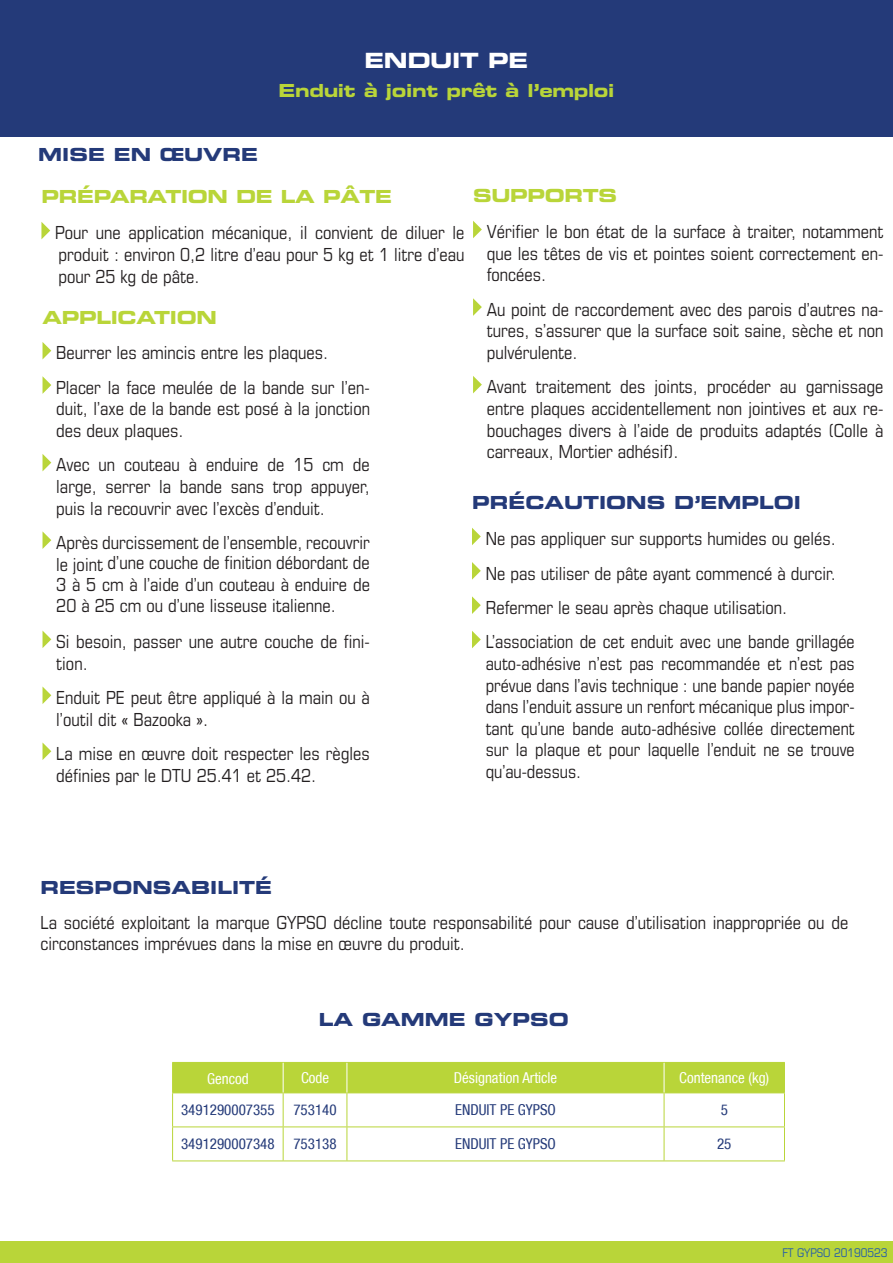
<style>
.page{position:relative;width:893px;height:1263px;background:#fff}
.page>*{position:absolute;margin:0;border:0;box-sizing:border-box;transform-origin:0 0}
.t1{font:21px "Eurostile Bold Extended Two";letter-spacing:-.02em;color:#fff}
.t2{font:condensed 18px/21.6px "Eurostile";color:#231f20;text-align:justify}
.t3{font:18px "Eurostile Bold Extended Two";letter-spacing:-.02em;color:#b9d539}
.t4{font:18px "Eurostile Bold Extended Two";color:#243a79}
.t5{font:condensed 15px "Helvetica Neue";color:#243a79}
.t6{font:condensed 15px "Helvetica Neue";color:#fff}
.t7{font:condensed 12px "Eurostile";color:#235caa}
</style>
<div class="page">
<div style="left:0;top:0;width:893px;height:136px;background:#243a79"></div>
<div style="left:0;top:1242px;width:893px;height:21px;background:#b9d539"></div>
<svg style="left:472px;top:528px;width:9px;height:17px"></svg>
<svg style="left:472px;top:562px;width:9px;height:18px"></svg>
<svg style="left:472px;top:596px;width:9px;height:18px"></svg>
<svg style="left:472px;top:631px;width:9px;height:17px"></svg>
<svg style="left:43px;top:342px;width:8px;height:17px"></svg>
<svg style="left:43px;top:377px;width:8px;height:17px"></svg>
<svg style="left:43px;top:454px;width:8px;height:17px"></svg>
<svg style="left:43px;top:532px;width:8px;height:17px"></svg>
<svg style="left:43px;top:631px;width:8px;height:17px"></svg>
<svg style="left:43px;top:687px;width:8px;height:17px"></svg>
<svg style="left:43px;top:743px;width:8px;height:17px"></svg>
<svg style="left:473px;top:221px;width:9px;height:17px"></svg>
<svg style="left:473px;top:298px;width:9px;height:18px"></svg>
<svg style="left:473px;top:376px;width:9px;height:17px"></svg>
<svg style="left:41px;top:222px;width:9px;height:17px"></svg>
<hr style="left:172px;top:1093px;width:1px;height:33px;background:#b9d539">
<hr style="left:283px;top:1093px;width:1px;height:33px;background:#b9d539">
<hr style="left:347px;top:1093px;width:1px;height:33px;background:#b9d539">
<hr style="left:664px;top:1093px;width:1px;height:33px;background:#b9d539">
<hr style="left:784px;top:1093px;width:1px;height:33px;background:#b9d539">
<hr style="left:172px;top:1126px;width:111px;height:1px;background:#b9d539">
<hr style="left:172px;top:1127px;width:1px;height:33px;background:#b9d539">
<hr style="left:283px;top:1126px;width:64px;height:1px;background:#b9d539">
<hr style="left:283px;top:1127px;width:1px;height:33px;background:#b9d539">
<hr style="left:347px;top:1126px;width:317px;height:1px;background:#b9d539">
<hr style="left:347px;top:1127px;width:1px;height:33px;background:#b9d539">
<hr style="left:664px;top:1126px;width:121px;height:1px;background:#b9d539">
<hr style="left:664px;top:1127px;width:1px;height:33px;background:#b9d539">
<hr style="left:784px;top:1127px;width:1px;height:33px;background:#b9d539">
<hr style="left:172px;top:1160px;width:111px;height:1px;background:#b9d539">
<hr style="left:283px;top:1160px;width:64px;height:1px;background:#b9d539">
<hr style="left:347px;top:1160px;width:317px;height:1px;background:#b9d539">
<hr style="left:664px;top:1160px;width:121px;height:1px;background:#b9d539">
<div style="left:172px;top:1062px;width:613px;height:31px;background:#b9d539"></div>
<p class="t4" style="left:38px;top:142px;width:221px">MISE EN ŒUVRE</p>
<p class="t1" style="left:365px;top:46px;width:165px">ENDUIT PE</p>
<p class="t3" style="left:278px;top:78px;width:337px">Enduit à joint prêt à l’emploi</p>
<p class="t3" style="left:41px;top:184px;width:352px">PRÉPARATION DE LA PÂTE</p>
<p class="t2" style="left:55px;top:222px;width:411px">Pour une application mécanique, il convient de diluer le produit : environ 0,2 litre d’eau pour 5 kg et 1 litre d’eau pour 25 kg de pâte.</p>
<p class="t3" style="left:43px;top:304px;width:176px">APPLICATION</p>
<p class="t2" style="left:56px;top:342px;width:273px">Beurrer les amincis entre les plaques.</p>
<p class="t2" style="left:56px;top:376px;width:315px">Placer la face meulée de la bande sur l’en&shy;duit, l’axe de la bande est posé à la jonction des deux plaques.</p>
<p class="t2" style="left:56px;top:454px;width:315px">Avec un couteau à enduire de 15 cm de large, serrer la bande sans trop appuyer, puis la recouvrir avec l’excès d’enduit.</p>
<p class="t2" style="left:56px;top:532px;width:315px;line-height:21.1px">Après durcissement de l’ensemble, recouvrir le joint d’une couche de finition débordant de 3 à 5 cm à l’aide d’un couteau à enduire de 20 à 25 cm ou d’une lisseuse italienne.</p>
<p class="t2" style="left:56px;top:631px;width:315px">Si besoin, passer une autre couche de fini&shy;tion.</p>
<p class="t2" style="left:56px;top:686px;width:315px">Enduit PE peut être appliqué à la main ou à l’outil dit « Bazooka ».</p>
<p class="t2" style="left:56px;top:742px;width:315px">La mise en œuvre doit respecter les règles définies par le DTU 25.41 et 25.42.</p>
<p class="t3" style="left:473px;top:183px;width:146px">SUPPORTS</p>
<p class="t2" style="left:487px;top:221px;width:398px">Vérifier le bon état de la surface à traiter, notamment que les têtes de vis et pointes soient correctement en&shy;foncées.</p>
<p class="t2" style="left:487px;top:298px;width:398px">Au point de raccordement avec des parois d’autres na&shy;tures, s’assurer que la surface soit saine, sèche et non pulvérulente.</p>
<p class="t2" style="left:487px;top:376px;width:398px">Avant traitement des joints, procéder au garnissage entre plaques accidentellement non jointives et aux re&shy;bouchages divers à l’aide de produits adaptés (Colle à carreaux, Mortier adhésif).</p>
<p class="t4" style="left:472px;top:490px;width:331px">PRÉCAUTIONS D’EMPLOI</p>
<p class="t2" style="left:486px;top:528px;width:351px">Ne pas appliquer sur supports humides ou gelés.</p>
<p class="t2" style="left:486px;top:562px;width:351px">Ne pas utiliser de pâte ayant commencé à durcir.</p>
<p class="t2" style="left:486px;top:596px;width:303px">Refermer le seau après chaque utilisation.</p>
<p class="t2" style="left:486px;top:631px;width:370px">L’association de cet enduit avec une bande grillagée auto-adhésive n’est pas recommandée et n’est pas prévue dans l’avis technique : une bande papier noyée dans l’enduit assure un renfort mécanique plus impor&shy;tant qu’une bande auto-adhésive collée directement sur la plaque et pour laquelle l’enduit ne se trouve qu’au-dessus.</p>
<p class="t4" style="left:40px;top:875px;width:233px">RESPONSABILITÉ</p>
<p class="t2" style="left:40px;top:911px;width:809px">La société exploitant la marque GYPSO décline toute responsabilité pour cause d’utilisation inappropriée ou de circonstances imprévues dans la mise en œuvre du produit.</p>
<p class="t4" style="left:319px;top:1007px;width:251px">LA GAMME GYPSO</p>
<p class="t6" style="left:207px;top:1069px;width:43px">Gencod</p>
<p class="t6" style="left:301px;top:1069px;width:30px">Code</p>
<p class="t6" style="left:454px;top:1069px;width:105px">Désignation Article</p>
<p class="t6" style="left:679px;top:1069px;width:91px">Contenance (kg)</p>
<p class="t5" style="left:181px;top:1101px;width:95px">3491290007355</p>
<p class="t5" style="left:293px;top:1101px;width:45px">753140</p>
<p class="t5" style="left:455px;top:1101px;width:102px">ENDUIT PE GYPSO</p>
<p class="t5" style="left:721px;top:1101px;width:9px">5</p>
<p class="t5" style="left:181px;top:1135px;width:95px">3491290007348</p>
<p class="t5" style="left:293px;top:1135px;width:45px">753138</p>
<p class="t5" style="left:455px;top:1135px;width:102px">ENDUIT PE GYPSO</p>
<p class="t5" style="left:717px;top:1135px;width:16px">25</p>
<p class="t7" style="left:782px;top:1245px;width:106px">FT GYPSO 20190523</p>
</div>
